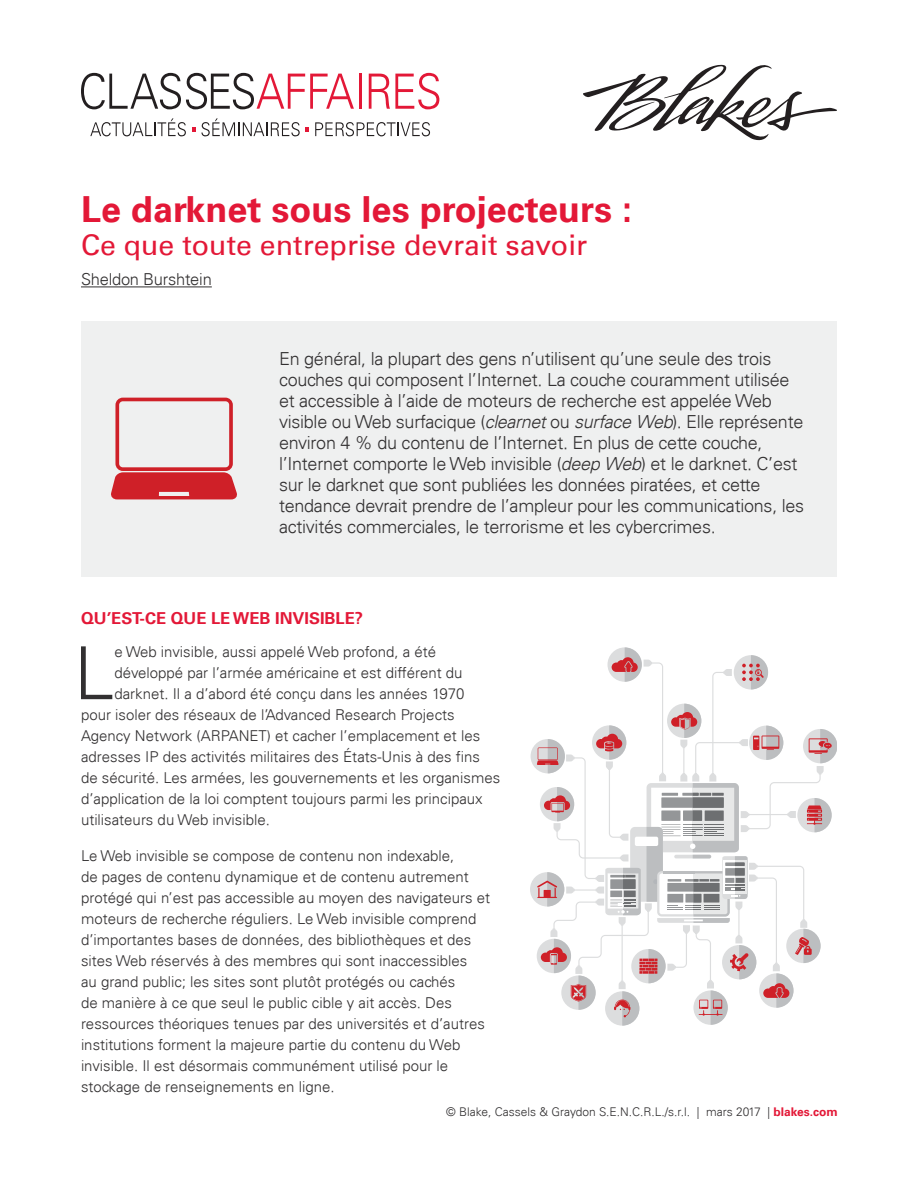
<style>
.page{position:relative;width:918px;height:1188px;background:#fff}
.page>*{position:absolute;margin:0;border:0;box-sizing:border-box;transform-origin:0 0}
.body{font:300 73.2px "Univers 45";color:#323031}
.main_heading{font:700 36px "Univers 65";color:#e31837}
.main_heading-2{font:28.5px "Univers 55 Roman";color:#e31837}
.body-2{font:300 18px/21px "Univers 45";letter-spacing:-.015em;color:#323031}
.red_subhead{font:700 16.5px "Univers 65";color:#e31837}
.main_heading-3{font:300 16.5px "Univers 45";letter-spacing:-.015em;color:#323031}
.body-3{font:300 15px/21px "Univers 45";color:#323031}
.t1{font:300 12px "Univers 45";color:#323031}
.s1{font-style:italic}
.s2{font-family:"Univers 65";font-weight:700;color:#e31837}
</style>
<div class="page">
<div style="left:81px;top:321px;width:756px;height:255px;background:#eff0f0"></div>
<svg style="left:81px;top:73px;width:273px;height:36px"></svg>
<hr style="left:359px;top:73px;width:3px;height:36px;background:#e31837">
<svg style="left:369px;top:73px;width:70px;height:36px"></svg>
<svg style="left:90px;top:118px;width:96px;height:18px"></svg>
<svg style="left:315px;top:122px;width:115px;height:14px"></svg>
<svg style="left:192px;top:118px;width:108px;height:18px"></svg>
<svg style="left:306px;top:127px;width:3px;height:4px"></svg>
<svg style="left:583px;top:65px;width:254px;height:75px"></svg>
<div style="left:531px;top:739px;width:34px;height:34px;background:#dcddde;border-radius:50%"></div>
<div style="left:530px;top:872px;width:34px;height:35px;background:#dcddde;border-radius:50%"></div>
<svg style="left:537px;top:647px;width:300px;height:379px"></svg>
<svg style="left:111px;top:398px;width:126px;height:101px"></svg>
<hr style="left:81px;top:287px;width:131px;height:1px;background:#323031">
<p class="main_heading" style="left:81px;top:189px;width:553px">Le darknet sous les projecteurs :</p>
<p class="main_heading-2" style="left:81px;top:228px;width:508px">Ce que toute entreprise devrait savoir</p>
<p class="main_heading-3" style="left:81px;top:269px;width:132px">Sheldon Burshtein</p>
<p class="body-2" style="left:279px;top:348px;width:527px">En général, la plupart des gens n’utilisent qu’une seule des trois couches qui composent l’Internet. La couche couramment utilisée et accessible à l’aide de moteurs de recherche est appelée Web visible ou Web surfacique (<span class="s1">clearnet</span> ou <span class="s1">surface Web</span>). Elle représente environ 4 % du contenu de l’Internet. En plus de cette couche, l’Internet comporte le Web invisible (<span class="s1">deep Web</span>) et le darknet. C’est sur le darknet que sont publiées les données piratées, et cette tendance devrait prendre de l’ampleur pour les communications, les activités commerciales, le terrorisme et les cybercrimes.</p>
<p class="red_subhead" style="left:81px;top:609px;width:284px">QU’EST-CE QUE LE WEB INVISIBLE?</p>
<p class="body" style="left:74px;top:629px;width:42px">L</p>
<p class="body-3" style="left:114px;top:641px;width:323px">e Web invisible, aussi appelé Web profond, a été</p>
<p class="body-3" style="left:114px;top:662px;width:350px">développé par l’armée américaine et est différent du</p>
<p class="body-3" style="left:114px;top:683px;width:352px">darknet. Il a d’abord été conçu dans les années 1970</p>
<p class="body-3" style="left:81px;top:704px;width:375px">pour isoler des réseaux de l’Advanced Research Projects</p>
<p class="body-3" style="left:81px;top:725px;width:401px">Agency Network (ARPANET) et cacher l’emplacement et les</p>
<p class="body-3" style="left:81px;top:746px;width:400px">adresses IP des activités militaires des États-Unis à des fins</p>
<p class="body-3" style="left:81px;top:767px;width:421px">de sécurité. Les armées, les gouvernements et les organismes</p>
<p class="body-3" style="left:81px;top:788px;width:403px">d’application de la loi comptent toujours parmi les principaux</p>
<p class="body-3" style="left:81px;top:809px;width:190px">utilisateurs du Web invisible.</p>
<p class="body-3" style="left:81px;top:845px;width:411px">Le Web invisible se compose de contenu non indexable,<br>de pages de contenu dynamique et de contenu autrement protégé qui n’est pas accessible au moyen des navigateurs et moteurs de recherche réguliers. Le Web invisible comprend d’importantes bases de données, des bibliothèques et des sites Web réservés à des membres qui sont inaccessibles<br>au grand public; les sites sont plutôt protégés ou cachés<br>de manière à ce que seul le public cible y ait accès. Des ressources théoriques tenues par des universités et d’autres institutions forment la majeure partie du contenu du Web invisible. Il est désormais communément utilisé pour le stockage de renseignements en ligne.</p>
<p class="t1" style="left:446px;top:1104px;width:393px">© Blake, Cassels &amp; Graydon S.E.N.C.R.L./s.r.l. | mars 2017 | <span class="s2">blakes.com</span></p>
</div>
